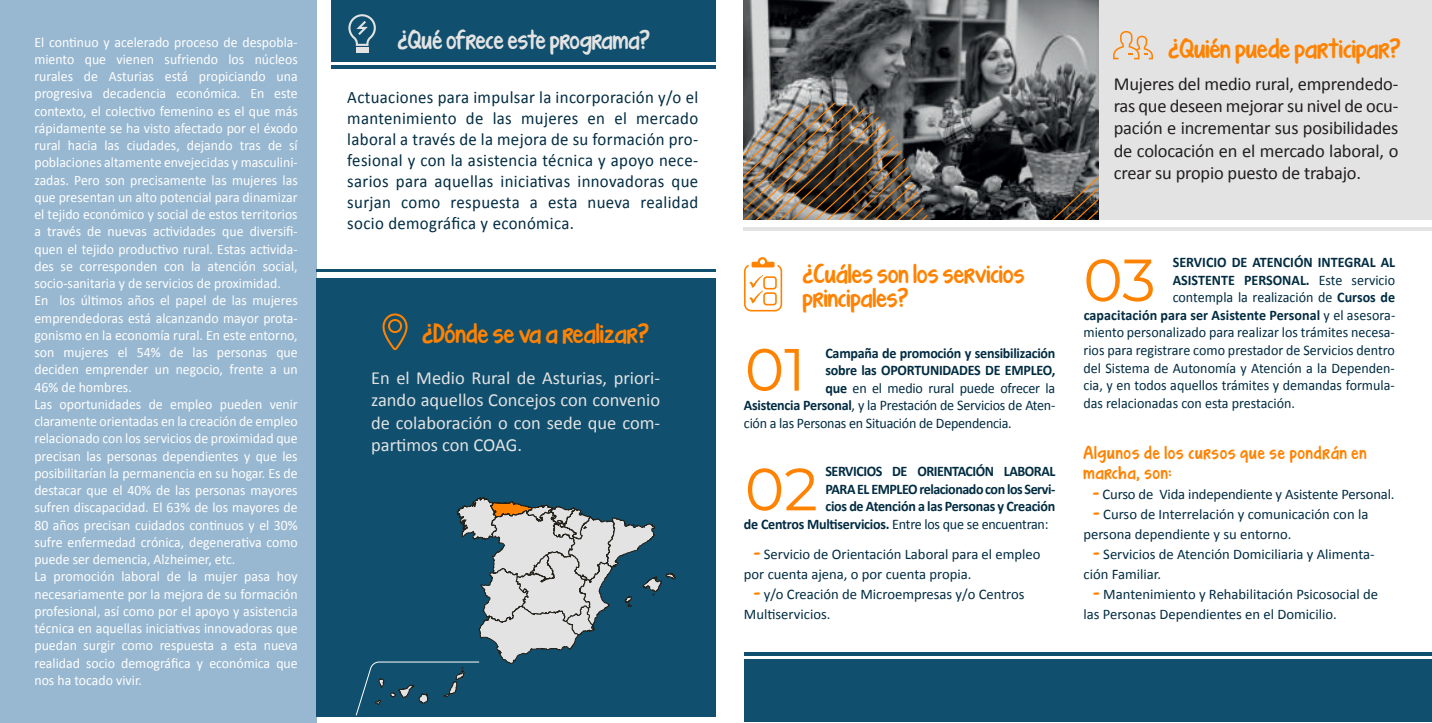
<style>
.page{position:relative;width:1432px;height:723px;background:#fff}
.page>*{position:absolute;margin:0;border:0;box-sizing:border-box;transform-origin:0 0}
.t1{font:59.5px "Montserrat";color:#ff8200}
.t2{font:20.62px "KG Turning Tables";color:#ff8200}
.t3{font:20px/24px "KG Turning Tables";color:#ff8200}
.t4{font:20px "KG Turning Tables";color:#e2e3e2;scale:.96 1}
.t5{font:18.5px/22.1px "Calibri";letter-spacing:-.01em;color:#231f20;text-align:justify}
.t6{font:18.5px/22.1px "Calibri";color:#e2e3e2;text-align:justify}
.t7{font:17.5px/21px "Calibri";letter-spacing:.02em;color:#002c42;text-align:justify;scale:.96 1}
.t8{font:14.62px/20px "Calibri";color:#002c42}
.t9{font:14.62px/17.6px "Calibri";color:#002c42;text-align:justify;scale:.96 1}
.t10{font:700 14.62px/17.5px "Calibri";letter-spacing:-.015em;color:#002c42;text-align:right;scale:.96 1}
.t11{font:700 14.62px "Calibri";letter-spacing:-.035em;color:#002c42;scale:.96 1}
.t12{font:14.38px/17.2px "Calibri";color:#fff;scale:.96 1}
.t13{font:13.75px/20px "KG Turning Tables";letter-spacing:.065em;color:#ff8200}
.s1{font-weight:400}
.s2{font-family:"KG Turning Tables";color:#ff8200}
.s3{font-weight:700}
</style>
<div class="page">
<div style="left:1081px;top:0;width:350px;height:220px;background:#e2e3e2"></div>
<div style="left:0;top:0;width:316px;height:723px;background:#98b8d1"></div>
<hr style="left:744px;top:227px;width:687px;height:3px;background:#e2e3e2">
<hr style="left:331px;top:66px;width:384px;height:3px;background:#104f6e">
<div style="left:331px;top:0;width:384px;height:62px;background:#104f6e"></div>
<hr style="left:744px;top:652px;width:687px;height:3px;background:#104f6e">
<div style="left:744px;top:660px;width:687px;height:62px;background:#104f6e"></div>
<svg style="left:1113px;top:31px;width:40px;height:28px"></svg>
<img style="left:744px;top:0;width:354px;height:103px">
<svg style="left:744px;top:103px;width:354px;height:117px;background:#5c5750"></svg>
<svg style="left:348px;top:14px;width:28px;height:38px"></svg>
<div style="left:316px;top:278px;width:399px;height:438px;background:#104f6e"></div>
<hr style="left:316px;top:269px;width:399px;height:3px;background:#104f6e">
<svg style="left:382px;top:313px;width:25px;height:37px"></svg>
<svg style="left:356px;top:497px;width:320px;height:218px"></svg>
<svg style="left:744px;top:257px;width:38px;height:54px"></svg>
<p class="t12" style="left:34px;top:32px;width:276px">El continuo y acelerado proceso de despobla&shy;miento que vienen sufriendo los núcleos rurales de Asturias está propiciando una progresiva decadencia económica. En este contexto, el colectivo femenino es el que más rápidamente se ha visto afectado por el éxodo rural hacia las ciudades, dejando tras de sí poblaciones altamente envejecidas y masculini&shy;zadas. Pero son precisamente las mujeres las que presentan un alto potencial para dinamizar el tejido económico y social de estos territorios a través de nuevas actividades que diversifi&shy;quen el tejido productivo rural. Estas activida&shy;des se corresponden con la atención social, socio-sanitaria y de servicios de proximidad.<br>En los últimos años el papel de las mujeres emprendedoras está alcanzando mayor prota&shy;gonismo en la economía rural. En este entorno, son mujeres el 54% de las personas que deciden emprender un negocio, frente a un 46% de hombres.<br>Las oportunidades de empleo pueden venir claramente orientadas en la creación de empleo relacionado con los servicios de proximidad que precisan las personas dependientes y que les posibilitarían la permanencia en su hogar. Es de destacar que el 40% de las personas mayores sufren discapacidad. El 63% de los mayores de 80 años precisan cuidados continuos y el 30% sufre enfermedad crónica, degenerativa como puede ser demencia, Alzheimer, etc.<br>La promoción laboral de la mujer pasa hoy necesariamente por la mejora de su formación profesional, así como por el apoyo y asistencia técnica en aquellas iniciativas innovadoras que puedan surgir como respuesta a esta nueva realidad socio demográfica y económica que nos ha tocado vivir.</p>
<h3 class="t4" style="left:397px;top:30px;width:264px">¿Qué ofrece este programa?</h3>
<h2 class="t2" style="left:1168px;top:38px;width:234px">¿Quién puede participar?</h2>
<p class="t5" style="left:1113px;top:72px;width:286px">Mujeres del medio rural, emprendedo&shy;ras que deseen mejorar su nivel de ocu&shy;pación e incrementar sus posibilidades de colocación en el mercado laboral, o crear su propio puesto de trabajo.</p>
<p class="t7" style="left:347px;top:86px;width:367px">Actuaciones para impulsar la incorporación y/o el mantenimiento de las mujeres en el mercado laboral a través de la mejora de su formación pro&shy;fesional y con la asistencia técnica y apoyo nece&shy;sarios para aquellas iniciativas innovadoras que surjan como respuesta a esta nueva realidad socio demográfica y económica.</p>
<p class="t10" style="left:1083px;top:253px;width:326px">SERVICIO DE ATENCIÓN INTEGRAL AL<br>ASISTENTE PERSONAL. <span class="s1">Este servicio<br>contempla la realización de</span> Cursos de<br>capacitación para ser Asistente Personal <span class="s1">y el asesora-</span></p>
<h1 class="t1" style="left:1083px;top:239px;width:74px">03</h1>
<h3 class="t3" style="left:802px;top:264px;width:223px">¿Cuáles son los servicios principales?</h3>
<h2 class="t2" style="left:422px;top:323px;width:228px">¿Dónde se va a realizar?</h2>
<p class="t9" style="left:1083px;top:323px;width:326px">miento personalizado para realizar los trámites necesa&shy;rios para registrare como prestador de Servicios dentro del Sistema de Autonomía y Atención a la Dependen&shy;cia, y en todos aquellos trámites y demandas formula&shy;das relacionadas con esta prestación.</p>
<p class="t13" style="left:1083px;top:444px;width:285px">Algunos de los cursos que se pondrán en marcha, son:</p>
<p class="t8" style="left:1092px;top:484px;width:304px"><span class="s2">-</span> Curso de Vida independiente y Asistente Personal.</p>
<p class="t8" style="left:1083px;top:504px;width:286px;text-indent:9px"><span class="s2">-</span> Curso de Interrelación y comunicación con la persona dependiente y su entorno.</p>
<p class="t8" style="left:1083px;top:544px;width:293px;text-indent:9px"><span class="s2">-</span> Servicios de Atención Domiciliaria y Alimenta&shy;ción Familiar.</p>
<p class="t8" style="left:1083px;top:584px;width:296px;text-indent:9px"><span class="s2">-</span> Mantenimiento y Rehabilitación Psicosocial de las Personas Dependientes en el Domicilio.</p>
<h1 class="t1" style="left:745px;top:329px;width:62px">01</h1>
<p class="t10" style="left:825px;top:343px;width:241px">Campaña de promoción y sensibilización</p>
<p class="t10" style="left:825px;top:361px;width:241px">sobre las OPORTUNIDADES DE EMPLEO,</p>
<p class="t9" style="left:825px;top:378px;width:241px"><span class="s3">que</span> en el medio rural puede ofrecer la</p>
<p class="t9" style="left:744px;top:396px;width:326px"><span class="s3">Asistencia Personal</span>, y la Prestación de Servicios de Aten-</p>
<p class="t9" style="left:744px;top:413px;width:280px">ción a las Personas en Situación de Dependencia.</p>
<h1 class="t1" style="left:745px;top:448px;width:75px">02</h1>
<p class="t11" style="left:825px;top:462px;width:241px">SERVICIOS DE ORIENTACIÓN LABORAL</p>
<p class="t6" style="left:371px;top:366px;width:290px">En el Medio Rural de Asturias, priori&shy;zando aquellos Concejos con convenio de colaboración o con sede que com&shy;partimos con COAG.</p>
<p class="t11" style="left:825px;top:480px;width:241px">PARA EL EMPLEO relacionado con los Servi-</p>
<p class="t10" style="left:825px;top:497px;width:241px">cios de Atención a las Personas y Creación</p>
<p class="t10" style="left:744px;top:514px;width:319px">de Centros Multiservicios. <span class="s1">Entre los que se encuentran:</span></p>
<p class="t8" style="left:744px;top:543px;width:298px;text-indent:9px"><span class="s2">-</span> Servicio de Orientación Laboral para el empleo por cuenta ajena, o por cuenta propia.</p>
<p class="t8" style="left:744px;top:583px;width:282px;text-indent:9px"><span class="s2">-</span> y/o Creación de Microempresas y/o Centros<br>Multiservicios.</p>
</div>
